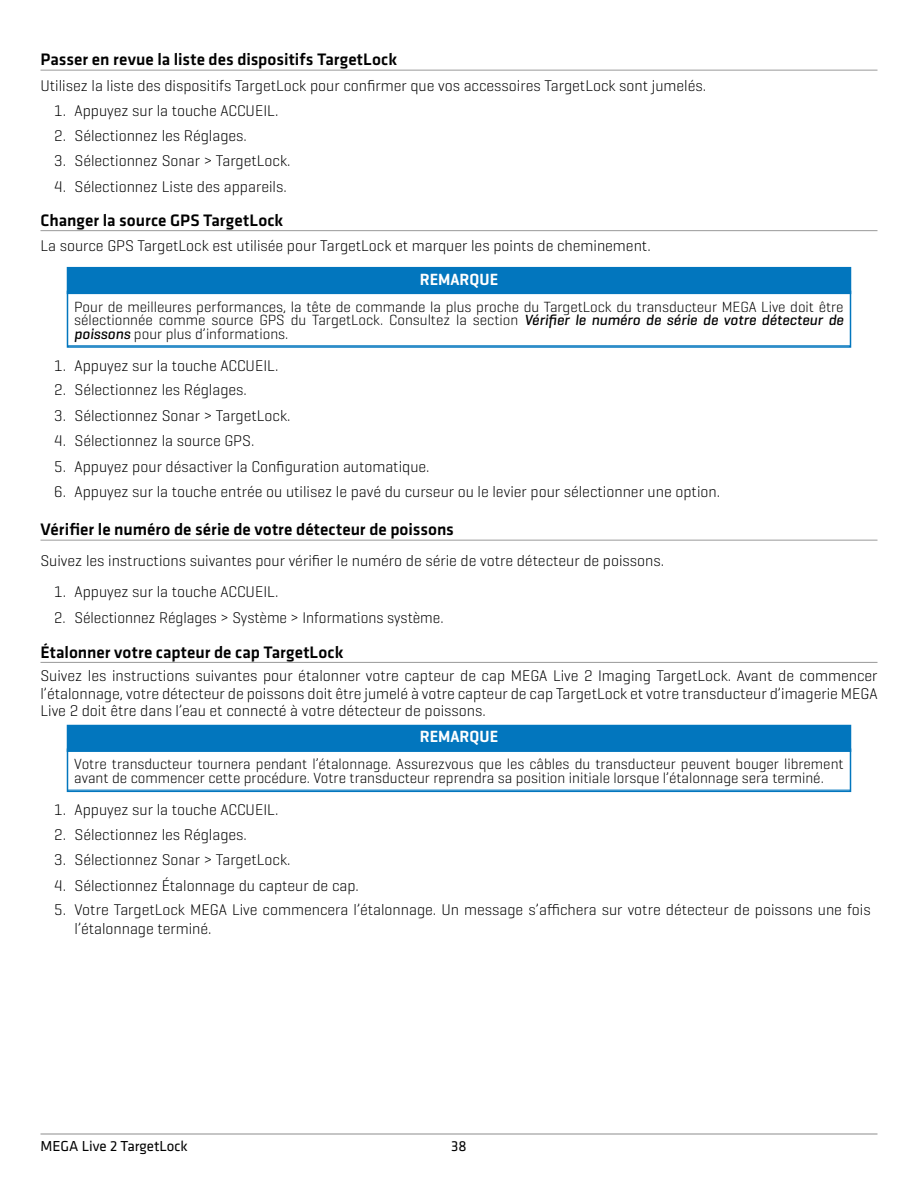
<style>
.page{position:relative;width:918px;height:1188px;background:#fff}
.page>*{position:absolute;margin:0;border:0;box-sizing:border-box;transform-origin:0 0}
.t1{font:500 17.25px "Klavika";color:#000}
.t2{font:600 16.5px "Geogrotesque";color:#fff}
.t3{font:300 15.75px/17.2px "Geogrotesque";color:#000;text-align:justify}
.t4{font:300 15px/13.5px "Geogrotesque";color:#000;text-align:justify}
.t5{font:15px "Klavika";color:#000}
.s1{font-weight:500;font-style:italic}
</style>
<div class="page">
<hr style="left:40px;top:1133px;width:837px;height:2px;background:#b3b3b3">
<hr style="left:40px;top:70px;width:837px;height:1px;background:#999">
<hr style="left:40px;top:230px;width:837px;height:1px;background:#999">
<div style="left:67px;top:268px;width:783px;height:25px;background:#0276be"></div>
<div style="left:67px;top:267px;width:784px;height:27px;border:1px solid #0276be"></div>
<div style="left:67px;top:291px;width:784px;height:57px;border:1px solid #0276be"></div>
<hr style="left:67px;top:345px;width:783px;height:1px;background:#0276be">
<hr style="left:40px;top:540px;width:837px;height:1px;background:#999">
<hr style="left:40px;top:662px;width:837px;height:1px;background:#999">
<div style="left:67px;top:726px;width:783px;height:25px;background:#0276be"></div>
<div style="left:67px;top:725px;width:784px;height:27px;border:1px solid #0276be"></div>
<div style="left:67px;top:748px;width:784px;height:44px;border:1px solid #0276be"></div>
<hr style="left:67px;top:790px;width:783px;height:1px;background:#0276be">
<p class="t1" style="left:40px;top:51px;width:358px">Passer en revue la liste des dispositifs TargetLock</p>
<p class="t3" style="left:40px;top:77px;width:667px">Utilisez la liste des dispositifs TargetLock pour confirmer que vos accessoires TargetLock sont jumelés.</p>
<p class="t3" style="left:54px;top:102px;width:226px">1. Appuyez sur la touche ACCUEIL.</p>
<p class="t3" style="left:54px;top:127px;width:194px">2. Sélectionnez les Réglages.</p>
<p class="t3" style="left:54px;top:152px;width:238px">3. Sélectionnez Sonar &gt; TargetLock.</p>
<p class="t3" style="left:54px;top:178px;width:234px">4. Sélectionnez Liste des appareils.</p>
<p class="t1" style="left:40px;top:211px;width:244px">Changer la source GPS TargetLock</p>
<p class="t3" style="left:40px;top:238px;width:612px">La source GPS TargetLock est utilisée pour TargetLock et marquer les points de cheminement.</p>
<p class="t2" style="left:420px;top:272px;width:80px">REMARQUE</p>
<p class="t4" style="left:74px;top:300px;width:771px">Pour de meilleures performances, la tête de commande la plus proche du TargetLock du transducteur MEGA Live doit être sélectionnée comme source GPS du TargetLock. Consultez la section <span class="s1">Vérifier le numéro de série de votre détecteur de poissons</span> pour plus d’informations.</p>
<p class="t3" style="left:54px;top:357px;width:226px">1. Appuyez sur la touche ACCUEIL.</p>
<p class="t3" style="left:54px;top:381px;width:194px">2. Sélectionnez les Réglages.</p>
<p class="t3" style="left:54px;top:407px;width:238px">3. Sélectionnez Sonar &gt; TargetLock.</p>
<p class="t3" style="left:54px;top:432px;width:202px">4. Sélectionnez la source GPS.</p>
<p class="t3" style="left:54px;top:458px;width:377px">5. Appuyez pour désactiver la Configuration automatique.</p>
<p class="t3" style="left:54px;top:483px;width:667px">6. Appuyez sur la touche entrée ou utilisez le pavé du curseur ou le levier pour sélectionner une option.</p>
<p class="t1" style="left:40px;top:521px;width:415px">Vérifier le numéro de série de votre détecteur de poissons</p>
<p class="t3" style="left:40px;top:552px;width:625px">Suivez les instructions suivantes pour vérifier le numéro de série de votre détecteur de poissons.</p>
<p class="t3" style="left:54px;top:584px;width:226px">1. Appuyez sur la touche ACCUEIL.</p>
<p class="t3" style="left:54px;top:610px;width:391px">2. Sélectionnez Réglages &gt; Système &gt; Informations système.</p>
<p class="t1" style="left:40px;top:643px;width:304px">Étalonner votre capteur de cap TargetLock</p>
<p class="t3" style="left:40px;top:668px;width:839px">Suivez les instructions suivantes pour étalonner votre capteur de cap MEGA Live 2 Imaging TargetLock. Avant de commencer l’étalonnage, votre détecteur de poissons doit être jumelé à votre capteur de cap TargetLock et votre transducteur d’imagerie MEGA Live 2 doit être dans l’eau et connecté à votre détecteur de poissons.</p>
<p class="t2" style="left:420px;top:730px;width:80px">REMARQUE</p>
<p class="t4" style="left:74px;top:758px;width:771px">Votre transducteur tournera pendant l’étalonnage. Assurezvous que les câbles du transducteur peuvent bouger librement avant de commencer cette procédure. Votre transducteur reprendra sa position initiale lorsque l’étalonnage sera terminé.</p>
<p class="t3" style="left:54px;top:801px;width:226px">1. Appuyez sur la touche ACCUEIL.</p>
<p class="t3" style="left:54px;top:826px;width:194px">2. Sélectionnez les Réglages.</p>
<p class="t3" style="left:54px;top:851px;width:238px">3. Sélectionnez Sonar &gt; TargetLock.</p>
<p class="t3" style="left:54px;top:877px;width:306px">4. Sélectionnez Étalonnage du capteur de cap.</p>
<p class="t3" style="left:75px;top:901px;width:798px;line-height:18.9px;text-indent:-20px">5. Votre TargetLock MEGA Live commencera l’étalonnage. Un message s’affichera sur votre détecteur de poissons une fois l’étalonnage terminé.</p>
<p class="t5" style="left:40px;top:1139px;width:149px">MEGA Live 2 TargetLock</p>
<p class="t5" style="left:451px;top:1139px;width:17px">38</p>
</div>
